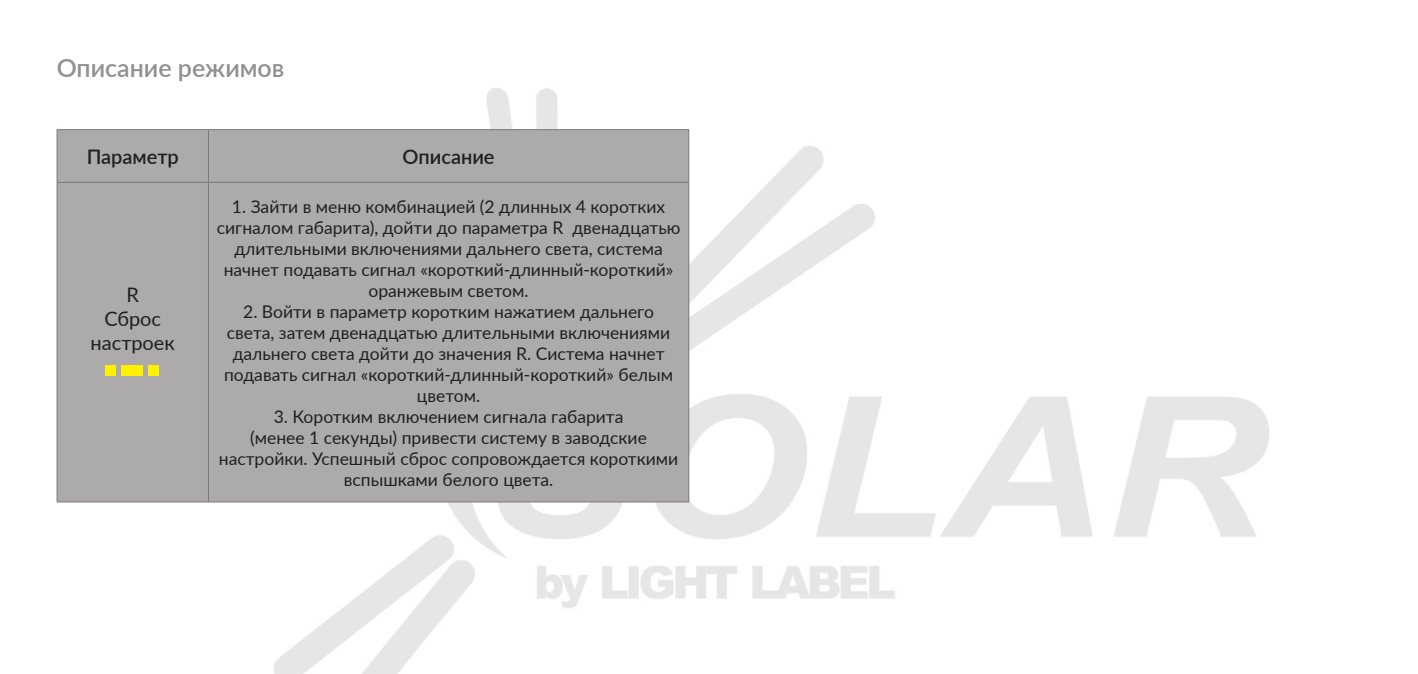
<style>
.page{position:relative;width:1418px;height:674px;background:#fff}
.page>*{position:absolute;margin:0;border:0;box-sizing:border-box;transform-origin:0 0}
.t1{font:600 25px "Lato";color:#929090}
.t2{font:600 20px "Lato";color:#231f20}
.t3{font:20px "Lato";color:#231f20}
.t4{font:17.5px/21px "Lato";color:#231f20;text-align:center}
</style>
<div class="page">
<img style="left:225px;top:88px;width:1044px;height:585px">
<div style="left:58px;top:130px;width:630px;height:371px;background:#adaaab"></div>
<hr style="left:57px;top:129px;width:151px;height:1px;background:#787677">
<hr style="left:57px;top:130px;width:1px;height:52px;background:#787677">
<hr style="left:208px;top:129px;width:481px;height:1px;background:#787677">
<hr style="left:208px;top:130px;width:1px;height:52px;background:#787677">
<hr style="left:688px;top:130px;width:1px;height:52px;background:#787677">
<hr style="left:57px;top:182px;width:151px;height:1px;background:#787677">
<hr style="left:57px;top:182px;width:1px;height:319px;background:#787677">
<hr style="left:57px;top:501px;width:151px;height:1px;background:#787677">
<hr style="left:208px;top:182px;width:481px;height:1px;background:#787677">
<hr style="left:688px;top:182px;width:1px;height:319px;background:#787677">
<hr style="left:208px;top:501px;width:481px;height:1px;background:#787677">
<hr style="left:208px;top:182px;width:1px;height:319px;background:#787677">
<div style="left:148px;top:365px;width:11px;height:11px;background:#fff101"></div>
<div style="left:105px;top:365px;width:11px;height:11px;background:#fff101"></div>
<div style="left:121px;top:365px;width:22px;height:11px;background:#fff101"></div>
<p class="t1" style="left:57px;top:50px;width:229px">Описание режимов</p>
<p class="t2" style="left:87px;top:142px;width:94px">Параметр</p>
<p class="t2" style="left:402px;top:142px;width:93px">Описание</p>
<p class="t3" style="left:126px;top:280px;width:14px">R</p>
<p class="t3" style="left:104px;top:304px;width:58px">Сброс</p>
<p class="t3" style="left:91px;top:328px;width:86px">настроек</p>
<p class="t4" style="left:217px;top:195px;width:465px">1. Зайти в меню комбинацией (2 длинных 4 коротких сигналом габарита), дойти до параметра R двенадцатью длительными включениями дальнего света, система начнет подавать сигнал «короткий-длинный-короткий» оранжевым светом.</p>
<p class="t4" style="left:224px;top:300px;width:450px">2. Войти в параметр коротким нажатием дальнего света, затем двенадцатью длительными включениями дальнего света дойти до значения R. Система начнет подавать сигнал «короткий-длинный-короткий» белым цветом.</p>
<p class="t4" style="left:219px;top:405px;width:461px">3. Коротким включением сигнала габарита<br>(менее 1 секунды) привести систему в заводские настройки. Успешный сброс сопровождается короткими вспышками белого цвета.</p>
</div>
